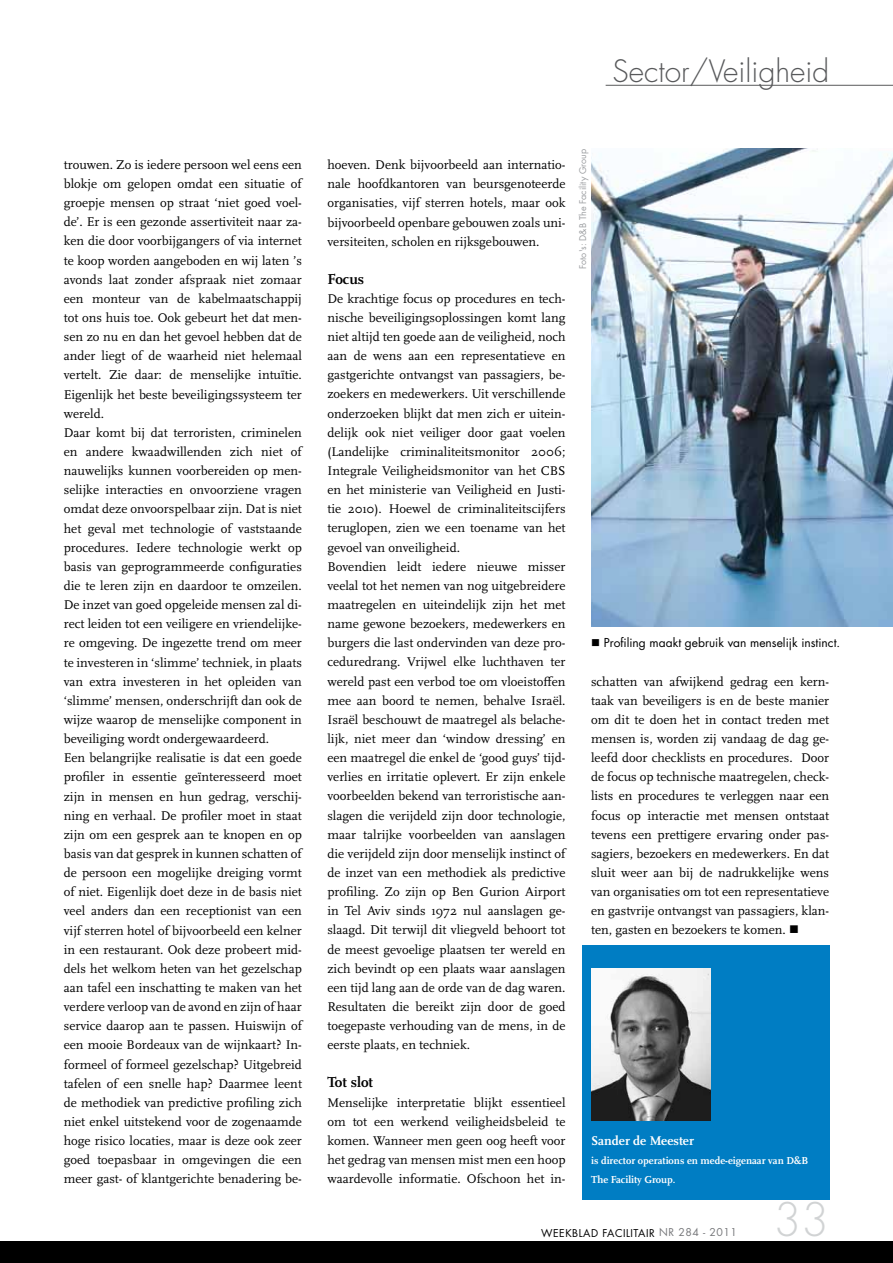
<style>
.page{position:relative;width:893px;height:1263px;background:#fff}
.page>*{position:absolute;margin:0;border:0;box-sizing:border-box;transform-origin:0 0}
.t1{font:300 45px "Futura Std";color:#d1d3d4}
.t2{font:300 30px "Futura Std";color:#58595b}
.t3{font:700 15px "Scala OT";color:#000}
.t4{font:13.2px/19.2px "Scala OT";color:#000;text-align:justify}
.t5{font:700 13.2px "Scala OT";color:#fff}
.t6{font:12px "Futura Std";color:#000}
.t7{font:700 10.5px/19.2px "Scala OT";color:#fff}
.t8{font:10.5px "Futura Std";letter-spacing:.05em;color:#000}
.t9{font:9px "Futura Std";color:#9d9fa2}
.s1{color:#77787b}
</style>
<div class="page">
<div style="left:0;top:1242px;width:893px;height:21px;background:#000"></div>
<hr style="left:606px;top:85px;width:287px;height:1px;background:#58595b">
<div style="left:582px;top:945px;width:247px;height:254px;background:#007dc3"></div>
<img style="left:591px;top:149px;width:302px;height:477px">
<img style="left:591px;top:968px;width:119px;height:153px">
<h2 class="t2" style="left:613px;top:53px;width:218px">Sector/Veiligheid</h2>
<p class="t4" style="left:64px;top:155px;width:240px;text-align:left">trouwen. Zo is iedere persoon wel eens een blokje om gelopen omdat een situatie of groepje mensen op straat ‘niet goed voel&shy;de’. Er is een gezonde assertiviteit naar za&shy;ken die door voorbijgangers of via internet te koop worden aangeboden en wij laten ’s avonds laat zonder afspraak niet zomaar een monteur van de kabelmaatschappij tot ons huis toe. Ook gebeurt het dat men&shy;sen zo nu en dan het gevoel hebben dat de ander liegt of de waarheid niet helemaal vertelt. Zie daar: de menselijke intuïtie.<br>Eigenlijk het beste beveiligingssysteem ter wereld.<br>Daar komt bij dat terroristen, criminelen en andere kwaadwillenden zich niet of nauwelijks kunnen voorbereiden op men&shy;selijke interacties en onvoorziene vragen omdat deze onvoorspelbaar zijn. Dat is niet het geval met technologie of vaststaande procedures. Iedere technologie werkt op basis van geprogrammeerde configuraties die te leren zijn en daardoor te omzeilen.<br>De inzet van goed opgeleide mensen zal di&shy;rect leiden tot een veiligere en vriendelijke&shy;re omgeving. De ingezette trend om meer te investeren in ‘slimme’ techniek, in plaats van extra investeren in het opleiden van ‘slimme’ mensen, onderschrijft dan ook de wijze waarop de menselijke component in beveiliging wordt ondergewaardeerd.<br>Een belangrijke realisatie is dat een goede profiler in essentie geïnteresseerd moet zijn in mensen en hun gedrag, verschij&shy;ning en verhaal. De profiler moet in staat zijn om een gesprek aan te knopen en op basis van dat gesprek in kunnen schatten of de persoon een mogelijke dreiging vormt of niet. Eigenlijk doet deze in de basis niet veel anders dan een receptionist van een vijf sterren hotel of bijvoorbeeld een kelner in een restaurant. Ook deze probeert mid&shy;dels het welkom heten van het gezelschap aan tafel een inschatting te maken van het verdere verloop van de avond en zijn of haar service daarop aan te passen. Huiswijn of een mooie Bordeaux van de wijnkaart? In&shy;formeel of formeel gezelschap? Uitgebreid tafelen of een snelle hap? Daarmee leent de methodiek van predictive profiling zich niet enkel uitstekend voor de zogenaamde hoge risico locaties, maar is deze ook zeer goed toepasbaar in omgevingen die een meer gast- of klantgerichte benadering be-</p>
<p class="t4" style="left:327px;top:155px;width:240px">hoeven. Denk bijvoorbeeld aan internatio&shy;nale hoofdkantoren van beursgenoteerde organisaties, vijf sterren hotels, maar ook bijvoorbeeld openbare gebouwen zoals uni&shy;versiteiten, scholen en rijksgebouwen.</p>
<p class="t3" style="left:327px;top:270px;width:38px">Focus</p>
<p class="t4" style="left:327px;top:289px;width:240px;text-align:left">De krachtige focus op procedures en tech&shy;nische beveiligingsoplossingen komt lang niet altijd ten goede aan de veiligheid, noch aan de wens aan een representatieve en gastgerichte ontvangst van passagiers, be&shy;zoekers en medewerkers. Uit verschillende onderzoeken blijkt dat men zich er uitein&shy;delijk ook niet veiliger door gaat voelen (Landelijke criminaliteitsmonitor 2006; Integrale Veiligheidsmonitor van het CBS en het ministerie van Veiligheid en Justi&shy;tie 2010). Hoewel de criminaliteitscijfers teruglopen, zien we een toename van het gevoel van onveiligheid.<br>Bovendien leidt iedere nieuwe misser veelal tot het nemen van nog uitgebreidere maatregelen en uiteindelijk zijn het met name gewone bezoekers, medewerkers en burgers die last ondervinden van deze pro&shy;ceduredrang. Vrijwel elke luchthaven ter wereld past een verbod toe om vloeistoffen mee aan boord te nemen, behalve Israël.<br>Israël beschouwt de maatregel als belache&shy;lijk, niet meer dan ‘window dressing’ en een maatregel die enkel de ‘good guys’ tijd&shy;verlies en irritatie oplevert. Er zijn enkele voorbeelden bekend van terroristische aan&shy;slagen die verijdeld zijn door technologie, maar talrijke voorbeelden van aanslagen die verijdeld zijn door menselijk instinct of de inzet van een methodiek als predictive profiling. Zo zijn op Ben Gurion Airport in Tel Aviv sinds 1972 nul aanslagen ge&shy;slaagd. Dit terwijl dit vliegveld behoort tot de meest gevoelige plaatsen ter wereld en zich bevindt op een plaats waar aanslagen een tijd lang aan de orde van de dag waren.<br>Resultaten die bereikt zijn door de goed toegepaste verhouding van de mens, in de eerste plaats, en techniek.</p>
<p class="t3" style="left:327px;top:1074px;width:47px">Tot slot</p>
<p class="t4" style="left:327px;top:1093px;width:240px">Menselijke interpretatie blijkt essentieel om tot een werkend veiligheidsbeleid te komen. Wanneer men geen oog heeft voor het gedrag van mensen mist men een hoop waardevolle informatie. Ofschoon het in-</p>
<p class="t9" style="left:577px;top:269px;width:122px;rotate:-90deg">Foto's: D&amp;B The Facility Group</p>
<p class="t6" style="left:591px;top:635px;width:251px">■ Profiling maakt gebruik van menselijk instinct.</p>
<p class="t4" style="left:591px;top:672px;width:240px">schatten van afwijkend gedrag een kern&shy;taak van beveiligers is en de beste manier om dit te doen het in contact treden met mensen is, worden zij vandaag de dag ge&shy;leefd door checklists en procedures. Door de focus op technische maatregelen, check&shy;lists en procedures te verleggen naar een focus op interactie met mensen ontstaat tevens een prettigere ervaring onder pas&shy;sagiers, bezoekers en medewerkers. En dat sluit weer aan bij de nadrukkelijke wens van organisaties om tot een representatieve en gastvrije ontvangst van passagiers, klan&shy;ten, gasten en bezoekers te komen. ■</p>
<p class="t5" style="left:591px;top:1133px;width:104px">Sander de Meester</p>
<p class="t7" style="left:591px;top:1151px;width:219px">is director operations en mede-eigenaar van D&amp;B<br>The Facility Group.</p>
<p class="t8" style="left:541px;top:1226px;width:197px">WEEKBLAD FACILITAIR <span class="s1">NR 284 - 2011</span></p>
<h1 class="t1" style="left:773px;top:1192px;width:57px">33</h1>
</div>
